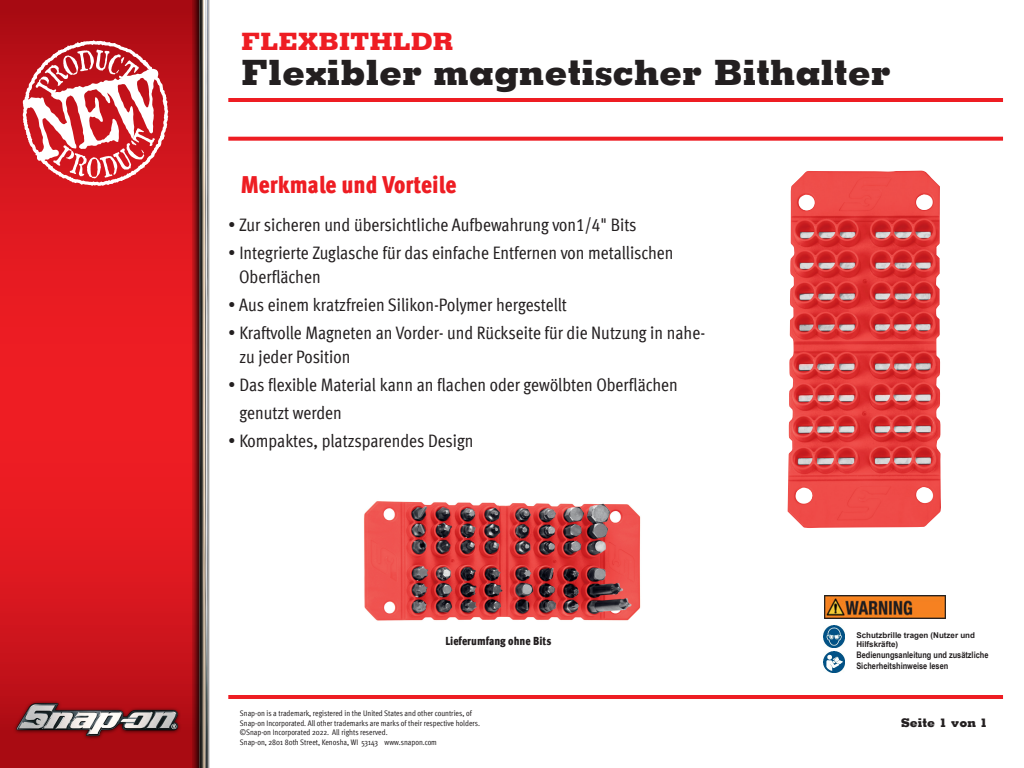
<style>
.page{position:relative;width:1024px;height:768px;background:#fff}
.page>*{position:absolute;margin:0;border:0;box-sizing:border-box;transform-origin:0 0}
.t1{font:800 35px "Memphis LT";color:#231f20}
.t2{font:24px "Meta Cond Black LF";color:#ee1d23}
.t3{font:800 24px "Memphis LT";color:#ee1d23}
.t4{font:18px/24px "Meta Cond Book LF";color:#231f20}
.t5{font:800 12px "Memphis LT";color:#231f20}
.t6{font:11.6px "Meta Cond Black LF";color:#231f20}
.t7{font:700 9px/10.8px "Arial Narrow";color:#231f20}
.t8{font:8px/9.6px "Meta Cond";color:#231f20}
.t9{font:700 8px/9.6px "Arial";color:#231f20}
</style>
<div class="page">
<svg style="left:0;top:0;width:192px;height:643px;background:#de191f"></svg>
<svg style="left:21px;top:39px;width:149px;height:149px"></svg>
<img style="left:0;top:643px;width:192px;height:125px">
<svg style="left:192px;top:0;width:2px;height:768px;background:#b31218"></svg>
<img style="left:194px;top:0;width:16px;height:768px">
<hr style="left:228px;top:695px;width:775px;height:4px;background:#ee1d23">
<svg style="left:228px;top:137px;width:775px;height:4px;background:#ef2e34"></svg>
<hr style="left:228px;top:98px;width:775px;height:4px;background:#ee1d23">
<img style="left:364px;top:501px;width:277px;height:120px">
<img style="left:788px;top:171px;width:153px;height:357px">
<img style="left:823px;top:651px;width:22px;height:22px">
<img style="left:823px;top:626px;width:22px;height:22px">
<img style="left:824px;top:596px;width:122px;height:22px">
<p class="t3" style="left:241px;top:26px;width:214px">FLEXBITHLDR</p>
<p class="t1" style="left:241px;top:50px;width:651px">Flexibler magnetischer Bithalter</p>
<p class="t2" style="left:241px;top:170px;width:217px">Merkmale und Vorteile</p>
<p class="t4" style="left:228px;top:213px;width:410px">• Zur sicheren und übersichtliche Aufbewahrung von1/4" Bits</p>
<p class="t4" style="left:239px;top:241px;width:436px;text-indent:-11px">• Integrierte Zuglasche für das einfache Entfernen von metallischen<br>Oberflächen</p>
<p class="t4" style="left:228px;top:293px;width:340px">• Aus einem kratzfreien Silikon-Polymer hergestellt</p>
<p class="t4" style="left:239px;top:321px;width:467px;text-indent:-11px">• Kraftvolle Magneten an Vorder- und Rückseite für die Nutzung in nahe&shy;zu jeder Position</p>
<p class="t4" style="left:239px;top:371px;width:440px;line-height:28px;text-indent:-11px">• Das flexible Material kann an flachen oder gewölbten Oberflächen genutzt werden</p>
<p class="t4" style="left:228px;top:429px;width:247px">• Kompaktes, platzsparendes Design</p>
<p class="t6" style="left:445px;top:634px;width:107px">Lieferumfang ohne Bits</p>
<p class="t9" style="left:856px;top:630px;width:120px">Schutzbrille tragen (Nutzer und<br>Hilfskräfte)</p>
<p class="t7" style="left:856px;top:649px;width:134px">Bedienungsanleitung und zusätzliche<br>Sicherheitshinweise lesen</p>
<p class="t8" style="left:240px;top:708px;width:242px">Snap-on is a trademark, registered in the United States and other countries, of<br>Snap-on Incorporated. All other trademarks are marks of their respective holders. ©Snap-on Incorporated 2022. All rights reserved.</p>
<p class="t8" style="left:240px;top:737px;width:199px">Snap-on, 2801 80th Street, Kenosha, WI 53143 www.snapon.com</p>
<p class="t5" style="left:901px;top:715px;width:88px">Seite 1 von 1</p>
</div>
